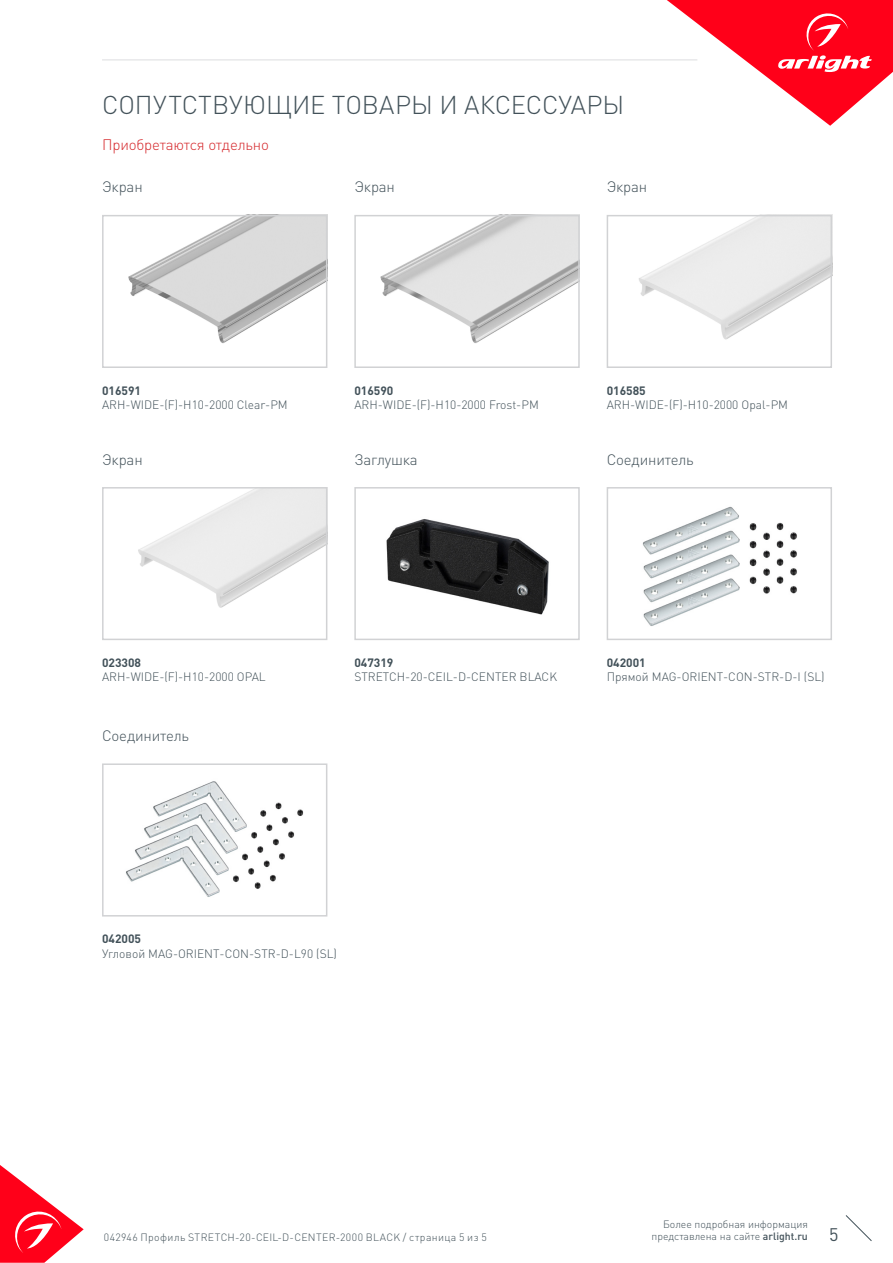
<style>
.page{position:relative;width:893px;height:1263px;background:#fff}
.page>*{position:absolute;margin:0;border:0;box-sizing:border-box;transform-origin:0 0}
.t1{font:300 25.5px "DIN Pro";color:#425159}
.t2{font:18px "DIN Pro";color:#425159}
.t3{font:300 15px "DIN Pro";letter-spacing:-.01em;color:#425159}
.t4{font:300 15px "DIN Pro";letter-spacing:-.01em;color:#d5262a}
.t5{font:300 12px "DIN Pro";color:#425159}
.t6{font:700 12px "DIN Pro";color:#425159}
.t7{font:300 10.5px "DIN Pro";letter-spacing:.04em;color:#425159}
.t8{font:300 10.5px "DIN Pro";letter-spacing:.015em;color:#425159}
.s1{font-weight:500}
</style>
<div class="page">
<svg style="left:0;top:1165px;width:84px;height:98px"></svg>
<svg style="left:845px;top:1215px;width:27px;height:26px"></svg>
<svg style="left:667px;top:0;width:226px;height:126px"></svg>
<hr style="left:102px;top:60px;width:595px;height:1px;background:#dcdddf">
<img style="left:128px;top:218px;width:196px;height:125px">
<div style="left:102px;top:215px;width:225px;height:153px;border:2px solid #d1d2d4"></div>
<img style="left:380px;top:218px;width:197px;height:125px">
<div style="left:354px;top:215px;width:226px;height:153px;border:2px solid #d1d2d4"></div>
<img style="left:639px;top:218px;width:190px;height:122px">
<div style="left:607px;top:215px;width:225px;height:153px;border:2px solid #d1d2d4"></div>
<img style="left:138px;top:490px;width:186px;height:118px">
<div style="left:102px;top:487px;width:225px;height:153px;border:2px solid #d1d2d4"></div>
<img style="left:386px;top:519px;width:163px;height:96px">
<div style="left:354px;top:487px;width:226px;height:153px;border:2px solid #d1d2d4"></div>
<img style="left:642px;top:506px;width:155px;height:120px">
<div style="left:607px;top:487px;width:225px;height:153px;border:2px solid #d1d2d4"></div>
<img style="left:126px;top:781px;width:178px;height:116px">
<div style="left:102px;top:763px;width:225px;height:153px;border:2px solid #d1d2d4"></div>
<p class="t1" style="left:102px;top:87px;width:524px">СОПУТСТВУЮЩИЕ ТОВАРЫ И АКСЕССУАРЫ</p>
<p class="t4" style="left:102px;top:134px;width:168px">Приобретаются отдельно</p>
<p class="t3" style="left:102px;top:177px;width:42px">Экран</p>
<p class="t3" style="left:354px;top:177px;width:42px">Экран</p>
<p class="t3" style="left:607px;top:177px;width:42px">Экран</p>
<p class="t6" style="left:102px;top:382px;width:41px">016591</p>
<p class="t5" style="left:102px;top:397px;width:187px">ARH-WIDE-(F)-H10-2000 Clear-PM</p>
<p class="t6" style="left:354px;top:382px;width:41px">016590</p>
<p class="t5" style="left:354px;top:397px;width:186px">ARH-WIDE-(F)-H10-2000 Frost-PM</p>
<p class="t6" style="left:607px;top:382px;width:41px">016585</p>
<p class="t5" style="left:607px;top:397px;width:183px">ARH-WIDE-(F)-H10-2000 Opal-PM</p>
<p class="t3" style="left:102px;top:449px;width:42px">Экран</p>
<p class="t3" style="left:354px;top:449px;width:65px">Заглушка</p>
<p class="t3" style="left:607px;top:449px;width:89px">Соединитель</p>
<p class="t6" style="left:102px;top:654px;width:41px">023308</p>
<p class="t5" style="left:102px;top:669px;width:165px">ARH-WIDE-(F)-H10-2000 OPAL</p>
<p class="t3" style="left:102px;top:725px;width:89px">Соединитель</p>
<p class="t6" style="left:354px;top:654px;width:41px">047319</p>
<p class="t5" style="left:354px;top:669px;width:204px">STRETCH-20-CEIL-D-CENTER BLACK</p>
<p class="t6" style="left:607px;top:654px;width:41px">042001</p>
<p class="t5" style="left:607px;top:669px;width:220px">Прямой MAG-ORIENT-CON-STR-D-I (SL)</p>
<p class="t6" style="left:102px;top:931px;width:41px">042005</p>
<p class="t5" style="left:102px;top:945px;width:236px">Угловой MAG-ORIENT-CON-STR-D-L90 (SL)</p>
<p class="t8" style="left:663px;top:1216px;width:146px">Более подробная информация</p>
<p class="t8" style="left:651px;top:1229px;width:158px">представлена на сайте <span class="s1">arlight.ru</span></p>
<p class="t7" style="left:104px;top:1230px;width:384px">042946 Профиль STRETCH-20-CEIL-D-CENTER-2000 BLACK / страница 5 из 5</p>
<h2 class="t2" style="left:829px;top:1222px;width:11px">5</h2>
</div>
